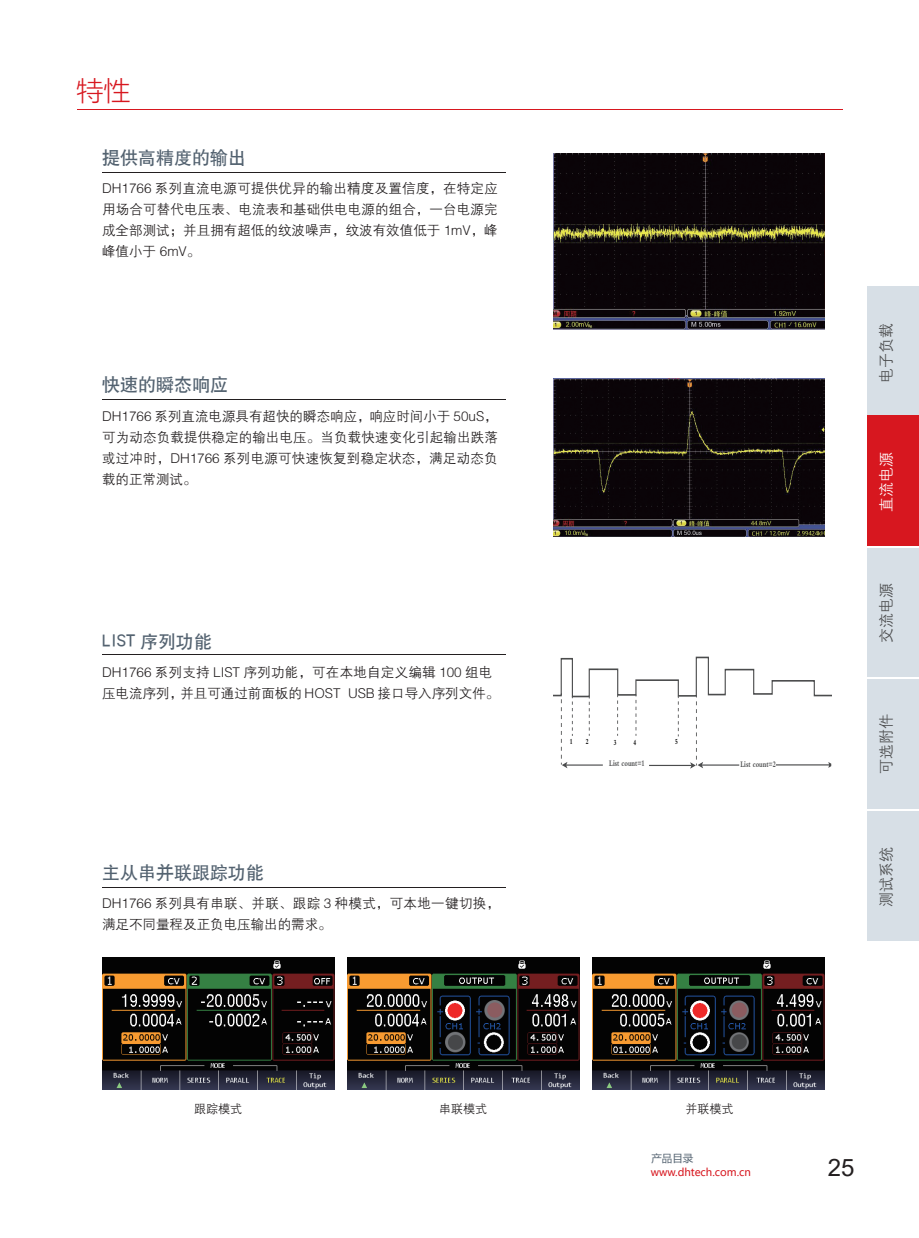
<style>
.page{position:relative;width:919px;height:1238px;background:#fff}
.page>*{position:absolute;margin:0;border:0;box-sizing:border-box;transform-origin:0 0}
.t1{font:300 27px "Microsoft Ya Hei";color:#d7171f}
.t2{font:24px "Arial";color:#231f20}
.t3{font:18px "H Yb 1 gj";color:#536270}
.t4{font:15px "FZZDXJW GB1 0";color:#4b4c4d}
.t5{font:15px "FZZDXJW GB1 0";color:#fff}
.t6{font:13.5px/21px "FZZDXJW GB1 0";color:#231f20;text-align:justify}
.t7{font:12px "FZZDXJW GB1 0";color:#231f20}
.t8{font:10.5px "Microsoft Ya Hei";color:#d7171f}
.t9{font:10.5px "Microsoft Ya Hei";color:#536270}
.t10{font:8.85px "FZDBSJW GB1 0";color:#4b4c4d;scale:.71 1}
.t11{font:7.95px "FZDBSJW GB1 0";color:#030303;scale:.71 1}
</style>
<div class="page">
<div style="left:867px;top:286px;width:51px;height:654px;background:#d7dfe6"></div>
<div style="left:867px;top:416px;width:51px;height:130px;background:#d7171f"></div>
<hr style="left:866px;top:546px;width:52px;height:1px;background:#fff">
<hr style="left:866px;top:677px;width:52px;height:2px;background:#fff">
<hr style="left:866px;top:809px;width:52px;height:1px;background:#fff">
<hr style="left:77px;top:109px;width:765px;height:1px;background:#d7171f">
<hr style="left:102px;top:399px;width:403px;height:1px;background:#231f20">
<hr style="left:102px;top:172px;width:403px;height:1px;background:#231f20">
<hr style="left:102px;top:654px;width:403px;height:1px;background:#231f20">
<hr style="left:102px;top:887px;width:403px;height:1px;background:#231f20">
<img style="left:554px;top:378px;width:270px;height:159px">
<img style="left:554px;top:153px;width:270px;height:176px">
<svg style="left:553px;top:656px;width:278px;height:112px"></svg>
<img style="left:102px;top:957px;width:232px;height:132px">
<img style="left:347px;top:957px;width:232px;height:132px">
<img style="left:592px;top:957px;width:232px;height:132px">
<h1 class="t1" style="left:77px;top:72px;width:56px">特性</h1>
<h3 class="t3" style="left:102px;top:149px;width:145px">提供高精度的输出</h3>
<p class="t6" style="left:102px;top:179px;width:397px">DH1766 系列直流电源可提供优异的输出精度及置信度，在特定应用场合可替代电压表、电流表和基础供电电源的组合，一台电源完成全部测试；并且拥有超低的纹波噪声，纹波有效值低于 1mV，峰峰值小于 6mV。</p>
<h3 class="t3" style="left:102px;top:376px;width:127px">快速的瞬态响应</h3>
<p class="t6" style="left:102px;top:406px;width:397px">DH1766 系列直流电源具有超快的瞬态响应，响应时间小于 50uS，可为动态负载提供稳定的输出电压。当负载快速变化引起输出跌落或过冲时，DH1766 系列电源可快速恢复到稳定状态，满足动态负载的正常测试。</p>
<h3 class="t3" style="left:102px;top:632px;width:111px">LIST 序列功能</h3>
<p class="t6" style="left:102px;top:662px;width:398px">DH1766 系列支持 LIST 序列功能，可在本地自定义编辑 100 组电压电流序列，并且可通过前面板的 HOST USB 接口导入序列文件。</p>
<h3 class="t3" style="left:102px;top:863px;width:163px">主从串并联跟踪功能</h3>
<p class="t6" style="left:102px;top:892px;width:399px">DH1766 系列具有串联、并联、跟踪 3 种模式，可本地一键切换，满足不同量程及正负电压输出的需求。</p>
<p class="t11" style="left:569px;top:736px;width:6px">1</p>
<p class="t11" style="left:585px;top:737px;width:6px">2</p>
<p class="t11" style="left:614px;top:738px;width:6px">3</p>
<p class="t11" style="left:633px;top:737px;width:6px">4</p>
<p class="t11" style="left:675px;top:737px;width:6px">5</p>
<p class="t10" style="left:609px;top:758px;width:51px">List count=1</p>
<p class="t10" style="left:740px;top:759px;width:51px">List count=2</p>
<p class="t4" style="left:878px;top:382px;width:61px;rotate:-90deg">电子负载</p>
<p class="t5" style="left:878px;top:512px;width:62px;rotate:-90deg">直流电源</p>
<p class="t4" style="left:878px;top:643px;width:61px;rotate:-90deg">交流电源</p>
<p class="t4" style="left:878px;top:774px;width:61px;rotate:-90deg">可选附件</p>
<p class="t4" style="left:878px;top:907px;width:61px;rotate:-90deg">测试系统</p>
<p class="t7" style="left:194px;top:1102px;width:49px">跟踪模式</p>
<p class="t7" style="left:439px;top:1102px;width:49px">串联模式</p>
<p class="t7" style="left:685px;top:1102px;width:49px">并联模式</p>
<p class="t9" style="left:651px;top:1150px;width:43px">产品目录</p>
<p class="t8" style="left:650px;top:1164px;width:102px">www.dhtech.com.cn</p>
<h2 class="t2" style="left:827px;top:1151px;width:28px">25</h2>
</div>
